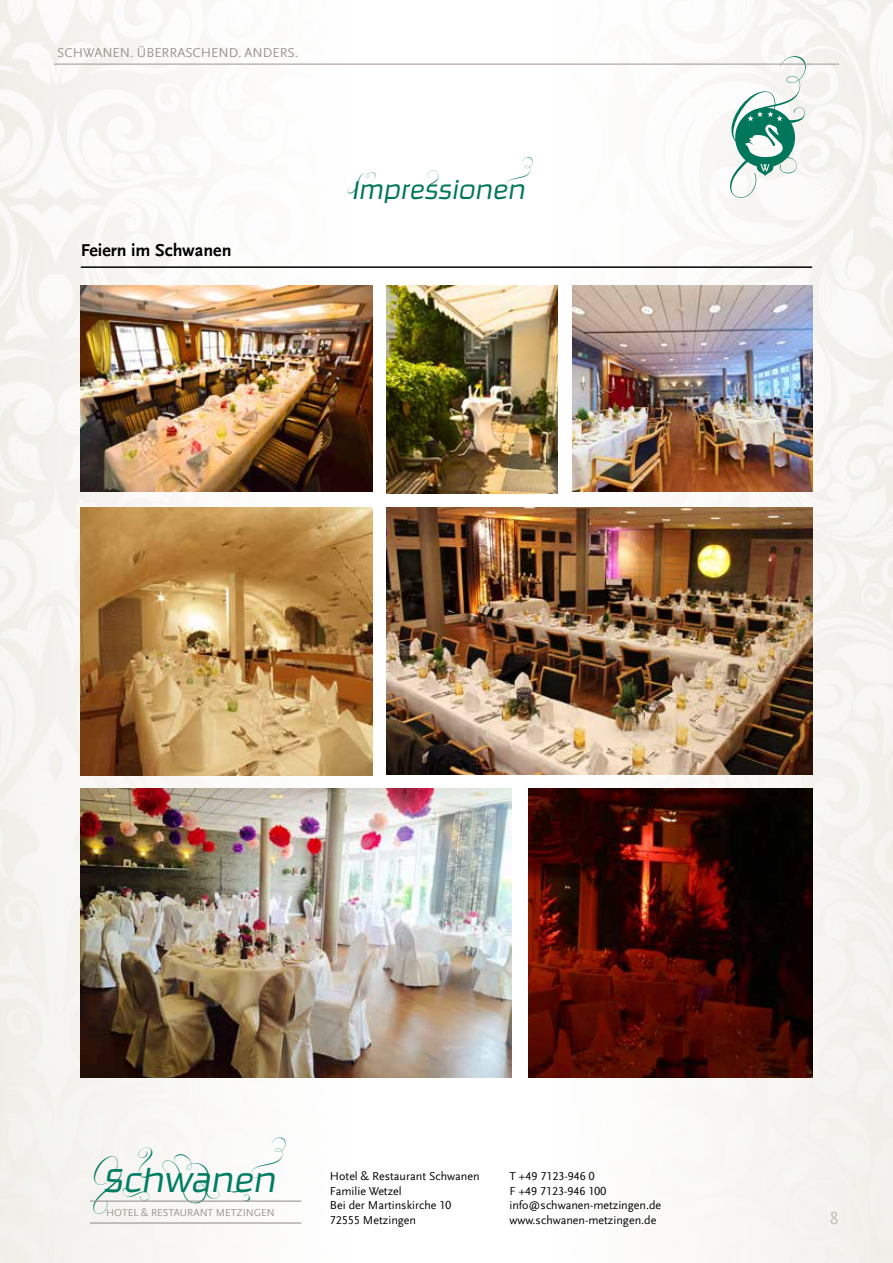
<style>
.page{position:relative;width:893px;height:1263px;background:#fff}
.page>*{position:absolute;margin:0;border:0;box-sizing:border-box;transform-origin:0 0}
.t1{font:italic 300 39px "Ginger Pro";color:#007d62}
.t2{font:italic 300 30px "Ginger Pro";color:#00765a}
.t3{font:700 18px "Scala Sans Offc";color:#000}
.t4{font:18px "Scala Sans Offc";color:#9c948f}
.t5{font:13.5px "Scala Sans Offc";color:#9c948f}
.t6{font:12px/14.4px "Scala Sans Offc";color:#020203}
.t7{font:10.5px "Scala Sans Offc";color:#9c948f}
</style>
<div class="page">
<div style="left:0;top:0;width:452px;height:1263px;background:linear-gradient(to right,#f4f2ee,#fffeff)"></div>
<div style="left:446px;top:0;width:447px;height:1263px;background:linear-gradient(to right,#fff,#f2f0ec)"></div>
<hr style="left:90px;top:1200px;width:211px;height:2px;background:#9c948f">
<hr style="left:90px;top:1222px;width:211px;height:1px;background:#9c948f">
<hr style="left:81px;top:266px;width:731px;height:2px;background:#020203">
<img style="left:81px;top:286px;width:291px;height:205px">
<img style="left:572px;top:286px;width:240px;height:205px">
<img style="left:387px;top:286px;width:170px;height:207px">
<img style="left:81px;top:789px;width:431px;height:288px">
<img style="left:528px;top:789px;width:284px;height:288px">
<img style="left:81px;top:507px;width:291px;height:268px">
<img style="left:387px;top:507px;width:425px;height:267px">
<svg style="left:730px;top:56px;width:76px;height:142px"></svg>
<hr style="left:54px;top:64px;width:785px;height:1px;background:#9c948f">
<p class="t5" style="left:57px;top:46px;width:242px">SCHWANEN. ÜBERRASCHEND. ANDERS.</p>
<h3 class="t3" style="left:81px;top:240px;width:152px">Feiern im Schwanen</h3>
<h2 class="t2" style="left:352px;top:171px;width:175px">Impressionen</h2>
<h1 class="t1" style="left:104px;top:1156px;width:174px">Schwanen</h1>
<p class="t7" style="left:106px;top:1206px;width:170px">HOTEL &amp; RESTAURANT METZINGEN</p>
<p class="t6" style="left:330px;top:1169px;width:151px">Hotel &amp; Restaurant Schwanen<br>Familie Wetzel<br>Bei der Martinskirche 10<br>72555 Metzingen</p>
<p class="t6" style="left:509px;top:1169px;width:153px">T +49 7123-946 0<br>F +49 7123-946 100 info@schwanen-metzingen.de www.schwanen-metzingen.de</p>
<h3 class="t4" style="left:830px;top:1208px;width:10px">8</h3>
</div>
